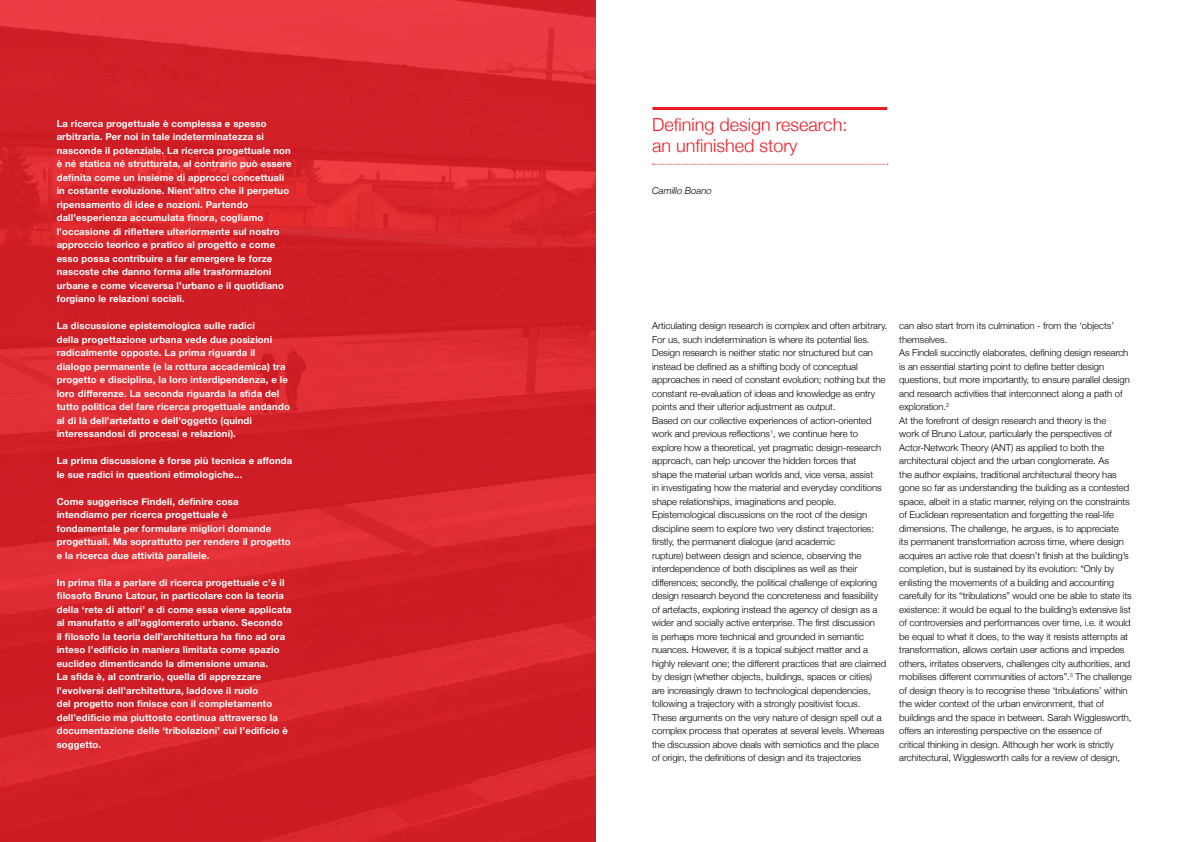
<style>
.page{position:relative;width:1191px;height:842px;background:#fff}
.page>*{position:absolute;margin:0;border:0;box-sizing:border-box;transform-origin:0 0}
.t1{font:300 18px/21.6px "Helvetica Neue";color:#ed1b24}
.t2{font:300 9.5px/13.5px "Helvetica Neue";letter-spacing:-.005em;color:#000}
.t3{font:700 9.5px/13.5px "Helvetica Neue";letter-spacing:.015em;color:#fff}
.t4{font:italic 300 9.5px "Helvetica Neue";color:#000}
</style>
<div class="page">
<img style="left:0;top:0;width:595px;height:842px">
<hr style="left:652px;top:107px;width:235px;height:3px;background:#ed1b24">
<svg style="left:652px;top:164px;width:236px;height:1px"></svg>
<p class="t3" style="left:57px;top:117px;width:236px">La ricerca progettuale è complessa e spesso arbitraria. Per noi in tale indeterminatezza si nasconde il potenziale. La ricerca progettuale non è né statica né strutturata, al contrario può essere definita come un insieme di approcci concettuali in costante evoluzione. Nient’altro che il perpetuo ripensamento di idee e nozioni. Partendo dall’esperienza accumulata finora, cogliamo l’occasione di riflettere ulteriormente sul nostro approccio teorico e pratico al progetto e come esso possa contribuire a far emergere le forze nascoste che danno forma alle trasformazioni urbane e come viceversa l’urbano e il quotidiano forgiano le relazioni sociali.</p>
<p class="t3" style="left:57px;top:319px;width:235px">La discussione epistemologica sulle radici<br>della progettazione urbana vede due posizioni radicalmente opposte. La prima riguarda il dialogo permanente (e la rottura accademica) tra progetto e disciplina, la loro interdipendenza, e le loro differenze. La seconda riguarda la sfida del tutto politica del fare ricerca progettuale andando al di là dell’artefatto e dell’oggetto (quindi interessandosi di processi e relazioni).</p>
<p class="t3" style="left:57px;top:454px;width:237px">La prima discussione è forse più tecnica e affonda le sue radici in questioni etimologiche...</p>
<p class="t3" style="left:57px;top:495px;width:235px">Come suggerisce Findeli, definire cosa intendiamo per ricerca progettuale è fondamentale per formulare migliori domande progettuali. Ma soprattutto per rendere il progetto e la ricerca due attività parallele.</p>
<p class="t3" style="left:57px;top:576px;width:236px">In prima fila a parlare di ricerca progettuale c’è il filosofo Bruno Latour, in particolare con la teoria della ‘rete di attori’ e di come essa viene applicata al manufatto e all’agglomerato urbano. Secondo<br>il filosofo la teoria dell’architettura ha fino ad ora inteso l’edificio in maniera limitata come spazio euclideo dimenticando la dimensione umana.<br>La sfida è, al contrario, quella di apprezzare l’evolversi dell’architettura, laddove il ruolo<br>del progetto non finisce con il completamento dell’edificio ma piuttosto continua attraverso la documentazione delle ‘tribolazioni’ cui l’edificio è soggetto.</p>
<h1 class="t1" style="left:652px;top:113px;width:197px">Defining design research: an unfinished story</h1>
<p class="t4" style="left:652px;top:185px;width:61px">Camillo Boano</p>
<p class="t2" style="left:652px;top:319px;width:236px">Articulating design research is complex and often arbitrary.<br>For us, such indetermination is where its potential lies.<br>Design research is neither static nor structured but can instead be defined as a shifting body of conceptual approaches in need of constant evolution; nothing but the constant re-evaluation of ideas and knowledge as entry points and their ulterior adjustment as output.<br>Based on our collective experiences of action-oriented work and previous reflections<sup>1</sup>, we continue here to explore how a theoretical, yet pragmatic design-research approach, can help uncover the hidden forces that<br>shape the material urban worlds and, vice versa, assist<br>in investigating how the material and everyday conditions shape relationships, imaginations and people.<br>Epistemological discussions on the root of the design discipline seem to explore two very distinct trajectories: firstly, the permanent dialogue (and academic<br>rupture) between design and science, observing the interdependence of both disciplines as well as their differences; secondly, the political challenge of exploring design research beyond the concreteness and feasibility of artefacts, exploring instead the agency of design as a wider and socially active enterprise. The first discussion<br>is perhaps more technical and grounded in semantic nuances. However, it is a topical subject matter and a highly relevant one; the different practices that are claimed by design (whether objects, buildings, spaces or cities)<br>are increasingly drawn to technological dependencies, following a trajectory with a strongly positivist focus.<br>These arguments on the very nature of design spell out a complex process that operates at several levels. Whereas the discussion above deals with semiotics and the place of origin, the definitions of design and its trajectories</p>
<p class="t2" style="left:899px;top:319px;width:234px">can also start from its culmination - from the ‘objects’ themselves.<br>As Findeli succinctly elaborates, defining design research is an essential starting point to define better design questions, but more importantly, to ensure parallel design and research activities that interconnect along a path of exploration.<sup>2<br></sup>At the forefront of design research and theory is the<br>work of Bruno Latour, particularly the perspectives of Actor-Network Theory (ANT) as applied to both the architectural object and the urban conglomerate. As<br>the author explains, traditional architectural theory has gone so far as understanding the building as a contested space, albeit in a static manner, relying on the constraints of Euclidean representation and forgetting the real-life dimensions. The challenge, he argues, is to appreciate<br>its permanent transformation across time, where design acquires an active role that doesn’t finish at the building’s completion, but is sustained by its evolution: “Only by enlisting the movements of a building and accounting carefully for its “tribulations” would one be able to state its existence: it would be equal to the building’s extensive list of controversies and performances over time, i.e. it would be equal to what it does, to the way it resists attempts at transformation, allows certain user actions and impedes others, irritates observers, challenges city authorities, and mobilises different communities of actors”.<sup>3</sup> The challenge of design theory is to recognise these ‘tribulations’ within the wider context of the urban environment, that of buildings and the space in between. Sarah Wigglesworth, offers an interesting perspective on the essence of<br>critical thinking in design. Although her work is strictly architectural, Wigglesworth calls for a review of design,</p>
</div>
